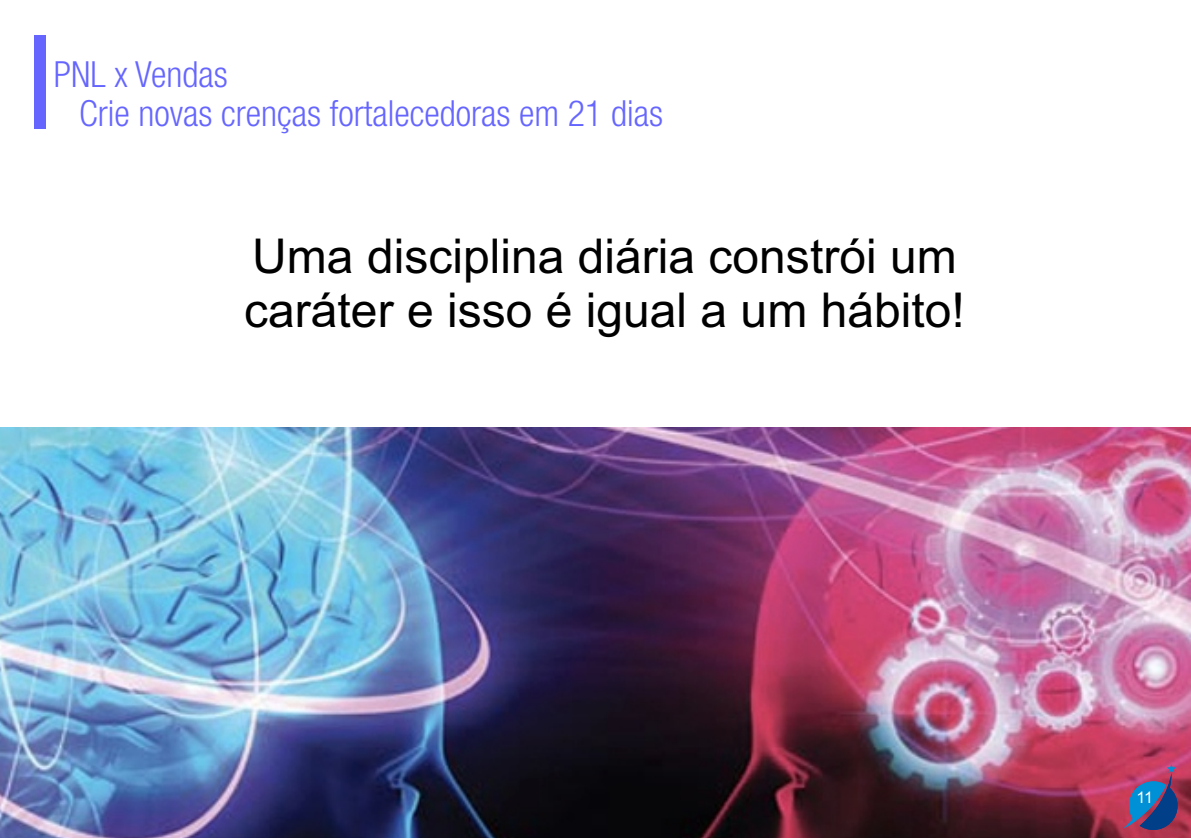
<style>
.page{position:relative;width:1191px;height:840px;background:#fff}
.page>*{position:absolute;margin:0;border:0;box-sizing:border-box;transform-origin:0 0}
.t1{font:48px/53.6px "Arial";color:#000}
.t2{font:300 condensed 36px/39px "Helvetica Neue LT Std";color:#66f}
.t3{font:16px "Arial";color:#fff}
</style>
<div class="page">
<img style="left:0;top:427px;width:1190px;height:409px">
<div style="left:35px;top:35px;width:11px;height:93px;background:#66f"></div>
<svg style="left:1123px;top:763px;width:54px;height:66px;background:#635287"></svg>
<p class="t2" style="left:79px;top:55px;width:585px;text-indent:-25px">PNL x Vendas<br>Crie novas crenças fortalecedoras em 21 dias</p>
<p class="t1" style="left:244px;top:230px;width:722px">Uma disciplina diária constrói um caráter e isso é igual a um hábito!</p>
<p class="t3" style="left:1136px;top:787px;width:19px">0711</p>
</div>
